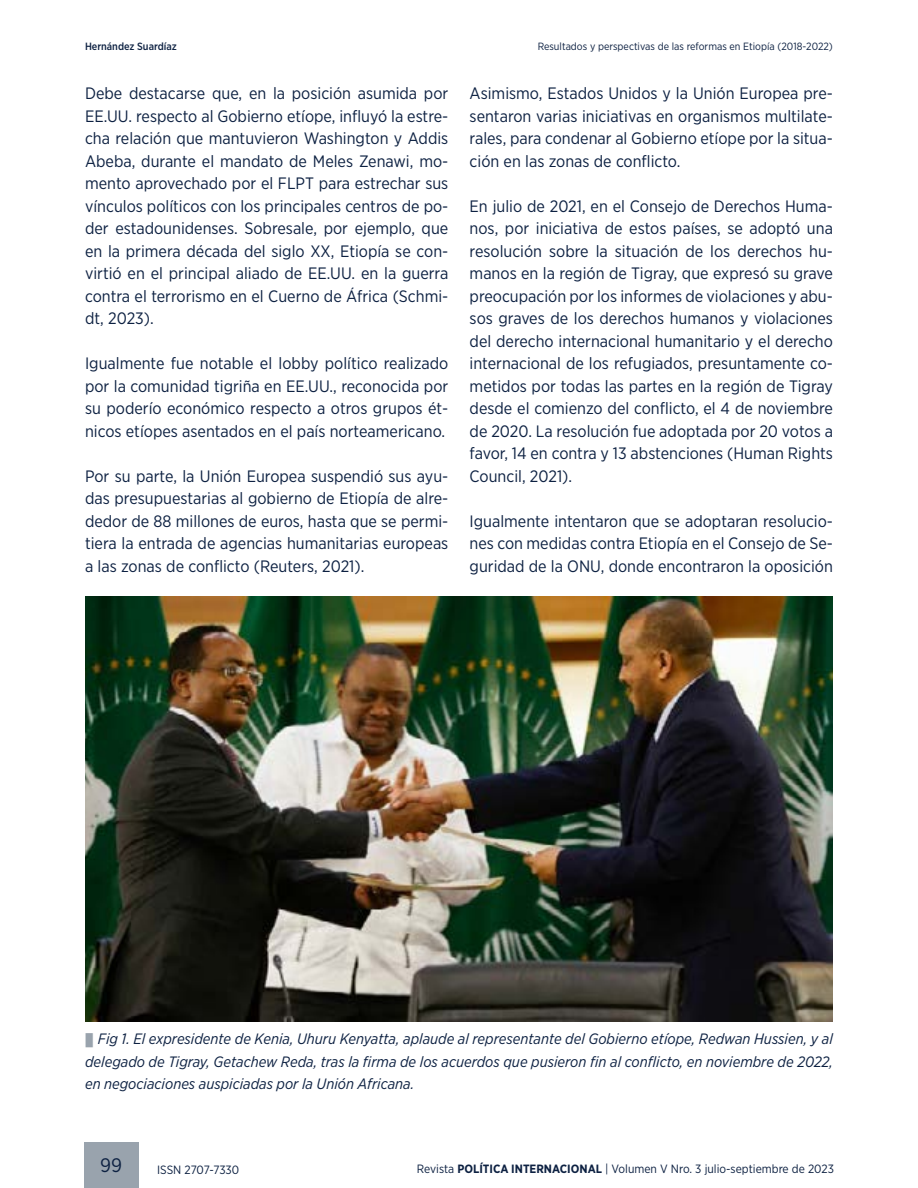
<style>
.page{position:relative;width:918px;height:1188px;background:#fff}
.page>*{position:absolute;margin:0;border:0;box-sizing:border-box;transform-origin:0 0}
.t1{font:19.5px "Gotham Narrow";color:#0d2142}
.t2{font:16.5px/22.5px "Gotham Narrow";color:#0d2142;text-align:justify}
.t3{font:italic 15px/22.5px "Gotham Narrow";color:#0d2142;text-align:justify}
.t4{font:12px "Gotham Narrow";color:#0d2142}
.t5{font:10.5px "Gotham Narrow";color:#0d2142}
.t6{font:500 10.5px "Gotham Narrow";color:#0d2142}
.s1{font-family:"STIX General";font-style:normal;color:#99a3ad}
.s2{font-weight:700}
</style>
<div class="page">
<img style="left:85px;top:597px;width:748px;height:425px">
<div style="left:84px;top:1143px;width:54px;height:45px;background:#99a3ad"></div>
<p class="t6" style="left:85px;top:40px;width:93px">Hernández Suardíaz</p>
<p class="t5" style="left:538px;top:40px;width:297px">Resultados y perspectivas de las reformas en Etiopía (2018-2022)</p>
<p class="t2" style="left:85px;top:82px;width:365px">Debe destacarse que, en la posición asumida por EE.UU. respecto al Gobierno etíope, influyó la estre&shy;cha relación que mantuvieron Washington y Addis Abeba, durante el mandato de Meles Zenawi, mo&shy;mento aprovechado por el FLPT para estrechar sus vínculos políticos con los principales centros de po&shy;der estadounidenses. Sobresale, por ejemplo, que en la primera década del siglo XX, Etiopía se con&shy;virtió en el principal aliado de EE.UU. en la guerra contra el terrorismo en el Cuerno de África (Schmi&shy;dt, 2023).</p>
<p class="t2" style="left:85px;top:352px;width:365px">Igualmente fue notable el lobby político realizado por la comunidad tigriña en EE.UU., reconocida por su poderío económico respecto a otros grupos ét&shy;nicos etíopes asentados en el país norteamericano.</p>
<p class="t2" style="left:85px;top:464px;width:365px">Por su parte, la Unión Europea suspendió sus ayu&shy;das presupuestarias al gobierno de Etiopía de alre&shy;dedor de 88 millones de euros, hasta que se permi&shy;tiera la entrada de agencias humanitarias europeas a las zonas de conflicto (Reuters, 2021).</p>
<p class="t2" style="left:470px;top:82px;width:365px">Asimismo, Estados Unidos y la Unión Europea pre&shy;sentaron varias iniciativas en organismos multilate&shy;rales, para condenar al Gobierno etíope por la situa&shy;ción en las zonas de conflicto.</p>
<p class="t2" style="left:470px;top:194px;width:365px">En julio de 2021, en el Consejo de Derechos Huma&shy;nos, por iniciativa de estos países, se adoptó una resolución sobre la situación de los derechos hu&shy;manos en la región de Tigray, que expresó su grave preocupación por los informes de violaciones y abu&shy;sos graves de los derechos humanos y violaciones del derecho internacional humanitario y el derecho internacional de los refugiados, presuntamente co&shy;metidos por todas las partes en la región de Tigray desde el comienzo del conflicto, el 4 de noviembre de 2020. La resolución fue adoptada por 20 votos a favor, 14 en contra y 13 abstenciones (Human Rights Council, 2021).</p>
<p class="t2" style="left:470px;top:509px;width:365px">Igualmente intentaron que se adoptaran resolucio&shy;nes con medidas contra Etiopía en el Consejo de Se&shy;guridad de la ONU, donde encontraron la oposición</p>
<p class="t3" style="left:85px;top:1027px;width:749px"><span class="s1">▮</span> Fig 1. El expresidente de Kenia, Uhuru Kenyatta, aplaude al representante del Gobierno etíope, Redwan Hussien, y al delegado de Tigray, Getachew Reda, tras la firma de los acuerdos que pusieron fin al conflicto, en noviembre de 2022, en negociaciones auspiciadas por la Unión Africana.</p>
<p class="t1" style="left:100px;top:1153px;width:23px">99</p>
<p class="t4" style="left:157px;top:1162px;width:84px">ISSN 2707-7330</p>
<p class="t4" style="left:417px;top:1162px;width:419px">Revista <span class="s2">POLÍTICA INTERNACIONAL</span> | Volumen V Nro. 3 julio-septiembre de 2023</p>
</div>
